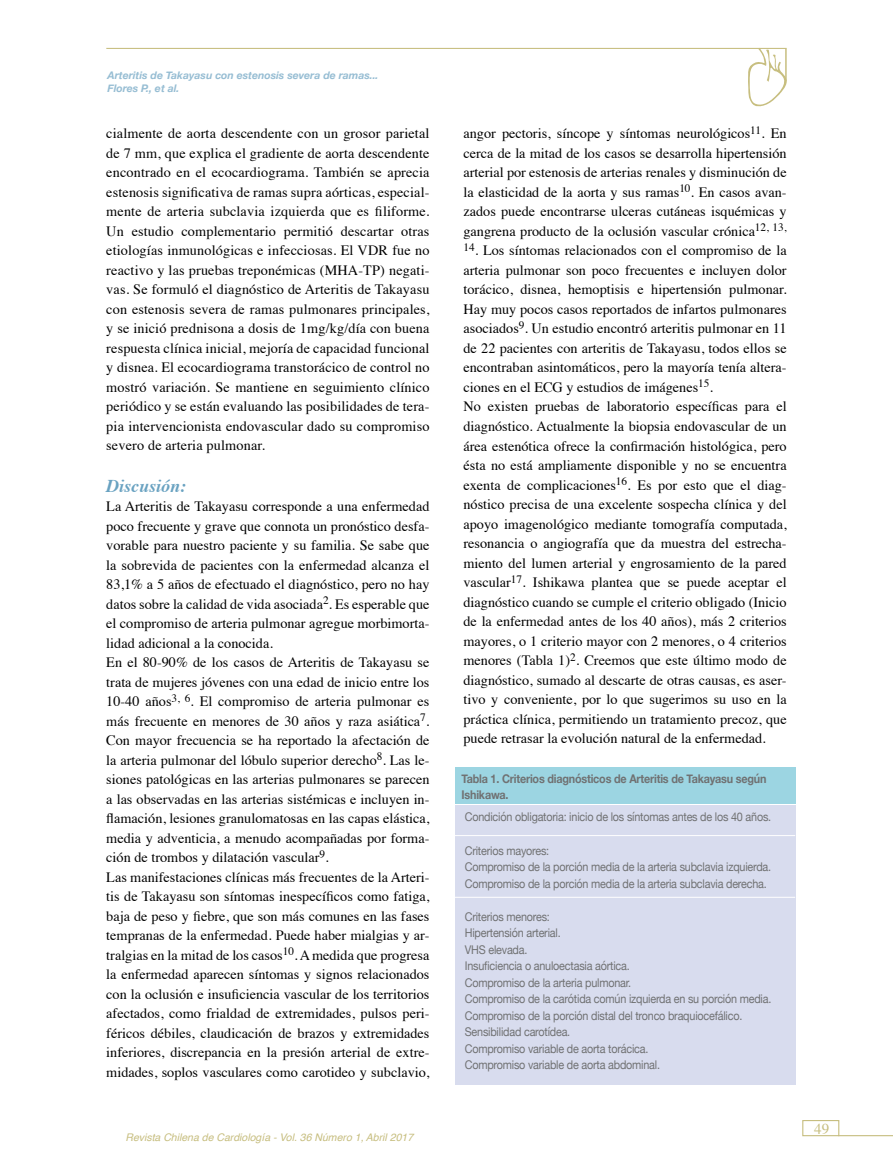
<style>
.page{position:relative;width:893px;height:1170px;background:#fff}
.page>*{position:absolute;margin:0;border:0;box-sizing:border-box;transform-origin:0 0}
.t1{font:italic 700 18px "Times";color:#69a2c1}
.t2{font:15px "Times";color:#c7be80}
.t3{font:14.25px/19.5px "Times";color:#000;text-align:justify}
.t4{font:12px/16.5px "Helvetica Neue";letter-spacing:-.02em;color:#707172;scale:.9 1}
.t5{font:700 12px/16.5px "Helvetica Neue";letter-spacing:-.02em;color:#707172;scale:.9 1}
.t6{font:italic 700 10.5px/12.6px "Helvetica Neue";color:#96bdd3}
.t7{font:italic 10.5px "Helvetica";color:#c7be80}
</style>
<div class="page">
<div style="left:802px;top:1119px;width:37px;height:17px;border:1px solid #c7be80"></div>
<hr style="left:838px;top:1134px;width:55px;height:2px;background:#c7be80">
<hr style="left:106px;top:48px;width:681px;height:1px;background:#c7be7f">
<svg style="left:748px;top:48px;width:39px;height:59px"></svg>
<hr style="left:785px;top:49px;width:2px;height:32px;background:#c7be7f">
<div style="left:455px;top:805px;width:340px;height:279px;background:#d8dcee"></div>
<div style="left:455px;top:767px;width:340px;height:36px;background:#9cd5e2"></div>
<hr style="left:455px;top:835px;width:340px;height:1px;background:#fff">
<hr style="left:455px;top:896px;width:340px;height:1px;background:#fff">
<p class="t6" style="left:108px;top:70px;width:272px">Arteritis de Takayasu con estenosis severa de ramas...<br>Flores P., et al.</p>
<p class="t3" style="left:106px;top:122px;width:325px">cialmente de aorta descendente con un grosor parietal de 7 mm, que explica el gradiente de aorta descendente encontrado en el ecocardiograma. También se aprecia estenosis significativa de ramas supra aórticas, especial&shy;mente de arteria subclavia izquierda que es filiforme.<br>Un estudio complementario permitió descartar otras etiologías inmunológicas e infecciosas. El VDR fue no reactivo y las pruebas treponémicas (MHA-TP) negati&shy;vas. Se formuló el diagnóstico de Arteritis de Takayasu con estenosis severa de ramas pulmonares principales, y se inició prednisona a dosis de 1mg/kg/día con buena respuesta clínica inicial, mejoría de capacidad funcional y disnea. El ecocardiograma transtorácico de control no mostró variación. Se mantiene en seguimiento clínico periódico y se están evaluando las posibilidades de tera&shy;pia intervencionista endovascular dado su compromiso severo de arteria pulmonar.</p>
<p class="t1" style="left:106px;top:468px;width:82px">Discusión:</p>
<p class="t3" style="left:106px;top:495px;width:325px;text-align:left">La Arteritis de Takayasu corresponde a una enfermedad poco frecuente y grave que connota un pronóstico desfa&shy;vorable para nuestro paciente y su familia. Se sabe que la sobrevida de pacientes con la enfermedad alcanza el 83,1% a 5 años de efectuado el diagnóstico, pero no hay datos sobre la calidad de vida asociada<sup>2</sup>. Es esperable que el compromiso de arteria pulmonar agregue morbimorta&shy;lidad adicional a la conocida.<br>En el 80-90% de los casos de Arteritis de Takayasu se trata de mujeres jóvenes con una edad de inicio entre los 10-40 años<sup>3,</sup> <sup>6</sup>. El compromiso de arteria pulmonar es más frecuente en menores de 30 años y raza asiática<sup>7</sup>.<br>Con mayor frecuencia se ha reportado la afectación de la arteria pulmonar del lóbulo superior derecho<sup>8</sup>. Las le&shy;siones patológicas en las arterias pulmonares se parecen a las observadas en las arterias sistémicas e incluyen in&shy;flamación, lesiones granulomatosas en las capas elástica, media y adventicia, a menudo acompañadas por forma&shy;ción de trombos y dilatación vascular<sup>9</sup>.<br>Las manifestaciones clínicas más frecuentes de la Arteri&shy;tis de Takayasu son síntomas inespecíficos como fatiga, baja de peso y fiebre, que son más comunes en las fases tempranas de la enfermedad. Puede haber mialgias y ar&shy;tralgias en la mitad de los casos<sup>10</sup>. A medida que progresa la enfermedad aparecen síntomas y signos relacionados con la oclusión e insuficiencia vascular de los territorios afectados, como frialdad de extremidades, pulsos peri&shy;féricos débiles, claudicación de brazos y extremidades inferiores, discrepancia en la presión arterial de extre&shy;midades, soplos vasculares como carotideo y subclavio,</p>
<p class="t7" style="left:125px;top:1128px;width:289px">Revista Chilena de Cardiología - Vol. 36 Número 1, Abril 2017</p>
<p class="t3" style="left:463px;top:122px;width:325px">angor pectoris, síncope y síntomas neurológicos<sup>11</sup>. En cerca de la mitad de los casos se desarrolla hipertensión arterial por estenosis de arterias renales y disminución de la elasticidad de la aorta y sus ramas<sup>10</sup>. En casos avan&shy;zados puede encontrarse ulceras cutáneas isquémicas y gangrena producto de la oclusión vascular crónica<sup>12,</sup> <sup>13,</sup></p>
<p class="t3" style="left:463px;top:239px;width:325px;text-align:left"><sup>14</sup>. Los síntomas relacionados con el compromiso de la arteria pulmonar son poco frecuentes e incluyen dolor torácico, disnea, hemoptisis e hipertensión pulmonar.<br>Hay muy pocos casos reportados de infartos pulmonares asociados<sup>9</sup>. Un estudio encontró arteritis pulmonar en 11 de 22 pacientes con arteritis de Takayasu, todos ellos se encontraban asintomáticos, pero la mayoría tenía altera&shy;ciones en el ECG y estudios de imágenes<sup>15</sup>.<br>No existen pruebas de laboratorio específicas para el diagnóstico. Actualmente la biopsia endovascular de un área estenótica ofrece la confirmación histológica, pero ésta no está ampliamente disponible y no se encuentra exenta de complicaciones<sup>16</sup>. Es por esto que el diag&shy;nóstico precisa de una excelente sospecha clínica y del apoyo imagenológico mediante tomografía computada, resonancia o angiografía que da muestra del estrecha&shy;miento del lumen arterial y engrosamiento de la pared vascular<sup>17</sup>. Ishikawa plantea que se puede aceptar el diagnóstico cuando se cumple el criterio obligado (Inicio de la enfermedad antes de los 40 años), más 2 criterios mayores, o 1 criterio mayor con 2 menores, o 4 criterios menores (Tabla 1)<sup>2</sup>. Creemos que este último modo de diagnóstico, sumado al descarte de otras causas, es aser&shy;tivo y conveniente, por lo que sugerimos su uso en la práctica clínica, permitiendo un tratamiento precoz, que puede retrasar la evolución natural de la enfermedad.</p>
<p class="t5" style="left:462px;top:770px;width:340px">Tabla 1. Criterios diagnósticos de Arteritis de Takayasu según<br>Ishikawa.</p>
<p class="t4" style="left:465px;top:809px;width:342px">Condición obligatoria: inicio de los síntomas antes de los 40 años.</p>
<p class="t4" style="left:465px;top:842px;width:342px">Criterios mayores:<br>Compromiso de la porción media de la arteria subclavia izquierda.<br>Compromiso de la porción media de la arteria subclavia derecha.</p>
<p class="t4" style="left:465px;top:908px;width:342px">Criterios menores:<br>Hipertensión arterial.<br>VHS elevada.<br>Insuficiencia o anuloectasia aórtica.<br>Compromiso de la arteria pulmonar.<br>Compromiso de la carótida común izquierda en su porción media.<br>Compromiso de la porción distal del tronco braquiocefálico.<br>Sensibilidad carotídea.<br>Compromiso variable de aorta torácica.<br>Compromiso variable de aorta abdominal.</p>
<p class="t2" style="left:814px;top:1115px;width:16px">49</p>
</div>
